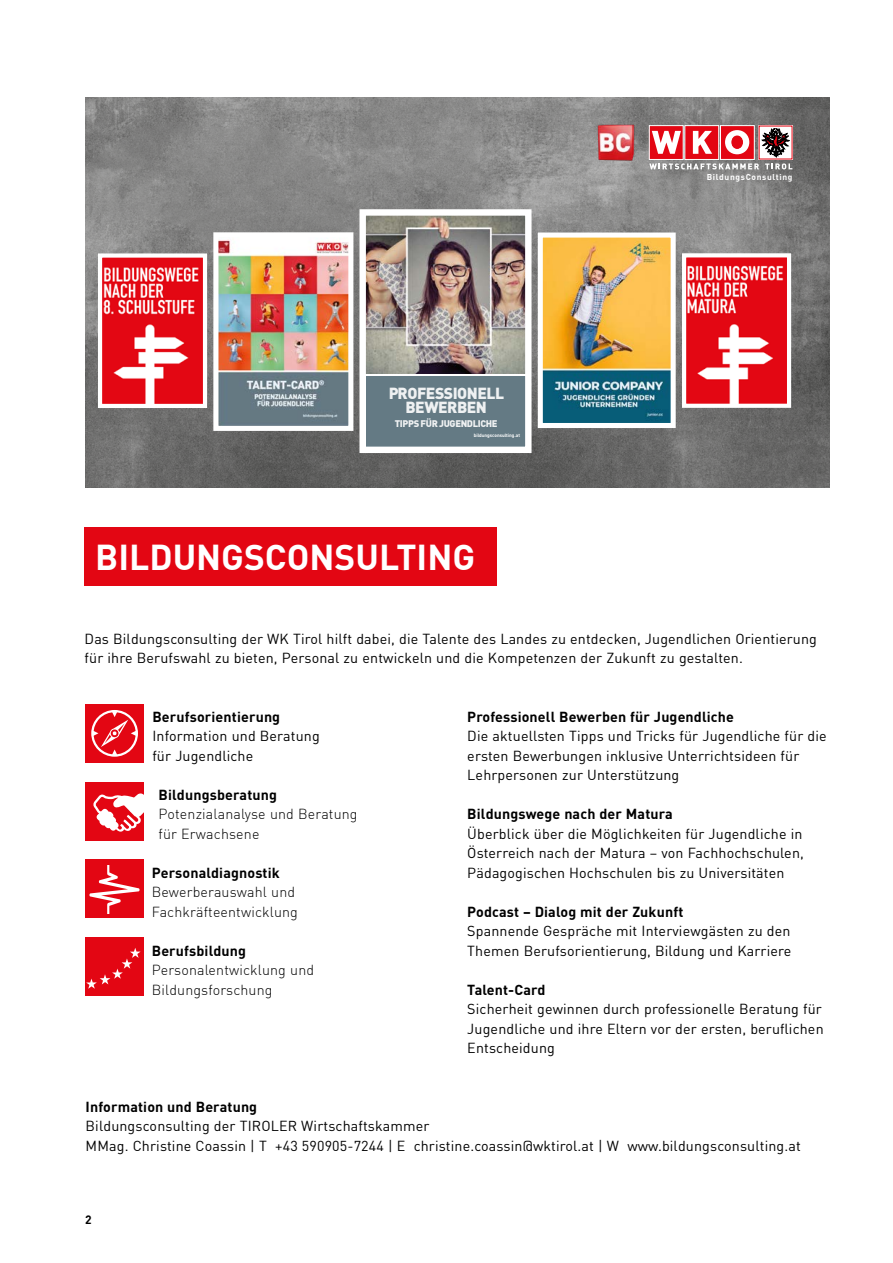
<style>
.page{position:relative;width:893px;height:1263px;background:#fff}
.page>*{position:absolute;margin:0;border:0;box-sizing:border-box;transform-origin:0 0}
.t1{font:700 35.25px "DIN";color:#fff}
.t2{font:900 15.75px/13.8px "DIN";letter-spacing:-.03em;color:#fff;text-align:center}
.t3{font:14.25px/19.5px "DIN";letter-spacing:.01em;color:#000}
.t4{font:700 14.25px "DIN";letter-spacing:.01em;color:#000}
.t5{font:300 14.25px/19.5px "DIN";letter-spacing:.01em;color:#000}
.t6{font:700 12px "DIN";color:#000}
.t7{font:900 9.45px "DIN";letter-spacing:-.04em;color:#fff}
.t8{font:700 8.4px "DIN";letter-spacing:.08em;color:#fff}
.t9{font:700 4.65px "DIN";color:#fff}
</style>
<div class="page">
<img style="left:85px;top:98px;width:744px;height:390px">
<div style="left:85px;top:527px;width:412px;height:58px;background:#e30613"></div>
<div style="left:685px;top:126px;width:34px;height:33px;background:#e30613"></div>
<div style="left:685px;top:126px;width:34px;height:34px;border:1px solid #fff"></div>
<svg style="left:693px;top:131px;width:19px;height:23px"></svg>
<div style="left:649px;top:126px;width:34px;height:33px;background:#e30613"></div>
<svg style="left:664px;top:131px;width:17px;height:23px"></svg>
<div style="left:720px;top:126px;width:34px;height:33px;background:#e30613"></div>
<div style="left:720px;top:126px;width:34px;height:34px;border:1px solid #fff"></div>
<svg style="left:725px;top:130px;width:24px;height:24px"></svg>
<div style="left:732px;top:136px;width:10px;height:12px;background:#e30613;border-radius:50%"></div>
<div style="left:732px;top:136px;width:11px;height:13px;border:1px solid #e30613;border-radius:50%"></div>
<svg style="left:649px;top:163px;width:110px;height:6px"></svg>
<svg style="left:765px;top:163px;width:27px;height:6px"></svg>
<svg style="left:761px;top:128px;width:29px;height:29px"></svg>
<svg style="left:762px;top:129px;width:27px;height:28px"></svg>
<img style="left:567px;top:120px;width:97px;height:46px">
<img style="left:96px;top:206px;width:697px;height:250px">
<div style="left:85px;top:704px;width:59px;height:58px;background:#e30613"></div>
<svg style="left:91px;top:710px;width:47px;height:47px"></svg>
<div style="left:85px;top:782px;width:59px;height:58px;background:#e30613"></div>
<svg style="left:93px;top:793px;width:51px;height:39px"></svg>
<div style="left:85px;top:860px;width:58px;height:58px;background:#e30613"></div>
<svg style="left:89px;top:866px;width:51px;height:48px"></svg>
<div style="left:85px;top:937px;width:58px;height:59px;background:#e30613"></div>
<svg style="left:86px;top:948px;width:55px;height:41px"></svg>
<p class="t2" style="left:388px;top:386px;width:117px">PROFESSIONELL<br>BEWERBEN</p>
<p class="t7" style="left:395px;top:417px;width:104px">TIPPS FÜR JUGENDLICHE</p>
<p class="t9" style="left:474px;top:432px;width:48px">bildungsconsulting.at</p>
<h1 class="t1" style="left:95px;top:534px;width:381px">BILDUNGSCONSULTING</h1>
<p class="t8" style="left:707px;top:172px;width:87px">BildungsConsulting</p>
<p class="t3" style="left:85px;top:629px;width:734px">Das Bildungsconsulting der WK Tirol hilft dabei, die Talente des Landes zu entdecken, Jugendlichen Orientierung für ihre Berufswahl zu bieten, Personal zu entwickeln und die Kompetenzen der Zukunft zu gestalten.</p>
<p class="t4" style="left:152px;top:707px;width:129px">Berufsorientierung</p>
<p class="t3" style="left:152px;top:726px;width:169px">Information und Beratung für Jugendliche</p>
<p class="t4" style="left:159px;top:785px;width:120px">Bildungsberatung</p>
<p class="t5" style="left:159px;top:804px;width:201px">Potenzialanalyse und Beratung für Erwachsene</p>
<p class="t4" style="left:152px;top:863px;width:129px">Personaldiagnostik</p>
<p class="t5" style="left:152px;top:882px;width:148px">Bewerberauswahl und<br>Fachkräfteentwicklung</p>
<p class="t4" style="left:152px;top:941px;width:96px">Berufsbildung</p>
<p class="t5" style="left:152px;top:960px;width:164px">Personalentwicklung und<br>Bildungsforschung</p>
<p class="t4" style="left:467px;top:707px;width:268px">Professionell Bewerben für Jugendliche</p>
<p class="t3" style="left:467px;top:726px;width:361px">Die aktuellsten Tipps und Tricks für Jugendliche für die ersten Bewerbungen inklusive Unterrichtsideen für<br>Lehrpersonen zur Unterstützung</p>
<p class="t4" style="left:467px;top:805px;width:207px">Bildungswege nach der Matura</p>
<p class="t3" style="left:467px;top:824px;width:338px;text-align:justify">Überblick über die Möglichkeiten für Jugendliche in Österreich nach der Matura – von Fachhochschulen, Pädagogischen Hochschulen bis zu Universitäten</p>
<p class="t4" style="left:467px;top:902px;width:218px">Podcast – Dialog mit der Zukunft</p>
<p class="t3" style="left:467px;top:921px;width:326px">Spannende Gespräche mit Interviewgästen zu den<br>Themen Berufsorientierung, Bildung und Karriere</p>
<p class="t4" style="left:467px;top:980px;width:80px">Talent-Card</p>
<p class="t3" style="left:467px;top:999px;width:358px;text-align:justify">Sicherheit gewinnen durch professionelle Beratung für Jugendliche und ihre Eltern vor der ersten, beruflichen Entscheidung</p>
<p class="t4" style="left:86px;top:1097px;width:173px">Information und Beratung</p>
<p class="t3" style="left:86px;top:1116px;width:717px">Bildungsconsulting der TIROLER Wirtschaftskammer<br>MMag. Christine Coassin | T +43 590905-7244 | E christine.coassin@wktirol.at | W www.bildungsconsulting.at</p>
<p class="t6" style="left:85px;top:1211px;width:8px">2</p>
</div>
